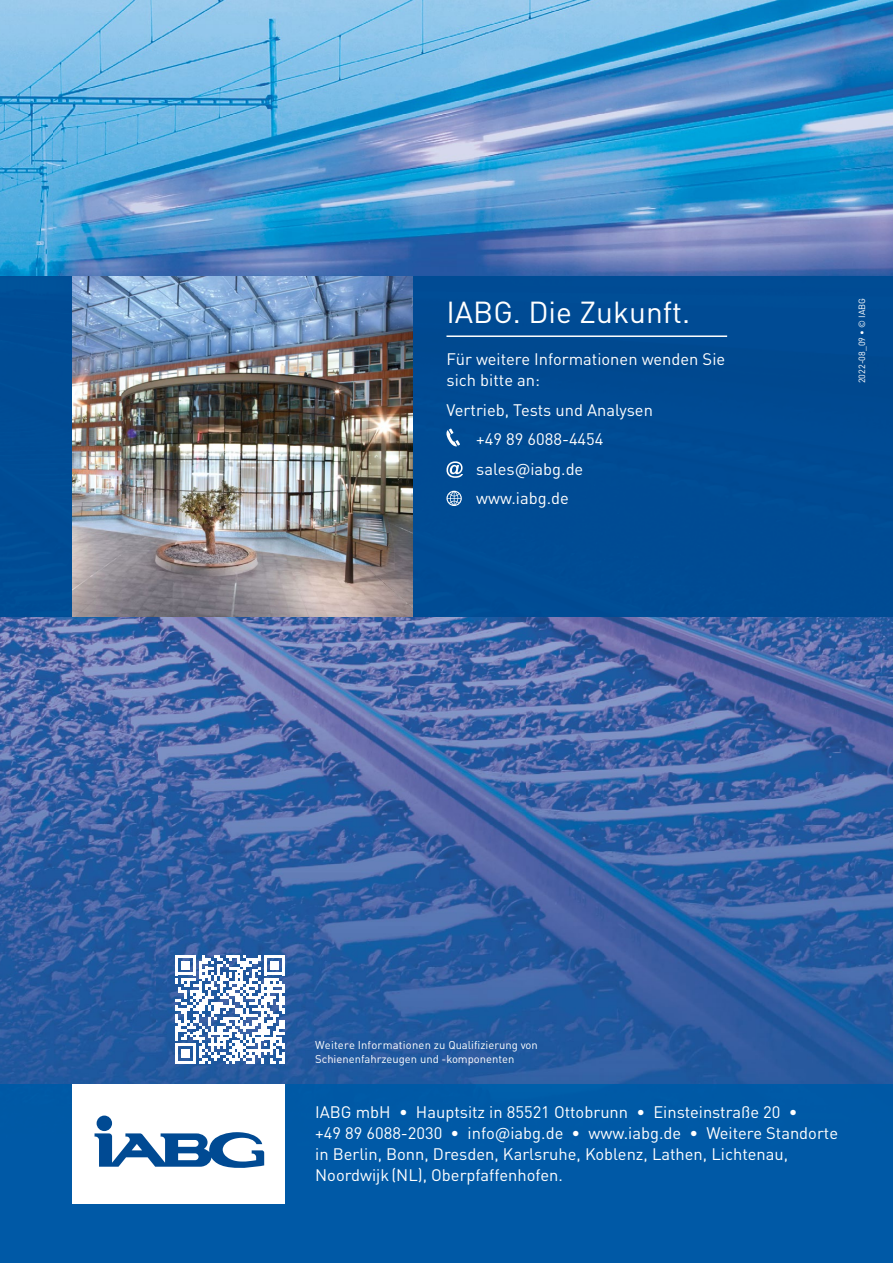
<style>
.page{position:relative;width:893px;height:1263px;background:#fff}
.page>*{position:absolute;margin:0;border:0;box-sizing:border-box;transform-origin:0 0}
.t1{font:30px "DINOT";color:#fff}
.t2{font:16.5px/21px "DINOT";color:#fff}
.t3{font:11.25px/13.5px "DINOT";color:#fff}
.t4{font:9px "DINOT";color:#fff}
</style>
<div class="page">
<img style="left:0;top:0;width:893px;height:1149px">
<div style="left:0;top:1149px;width:893px;height:114px;background:#0059a6"></div>
<img style="left:72px;top:276px;width:340px;height:341px">
<hr style="left:446px;top:335px;width:281px;height:2px;background:#fff">
<svg style="left:446px;top:428px;width:14px;height:18px"></svg>
<svg style="left:446px;top:461px;width:17px;height:17px"></svg>
<svg style="left:446px;top:491px;width:16px;height:15px"></svg>
<div style="left:72px;top:1084px;width:213px;height:119px;background:#fff"></div>
<div style="left:97px;top:1115px;width:15px;height:16px;background:#004a93;border-radius:50%"></div>
<svg style="left:94px;top:1132px;width:170px;height:36px"></svg>
<svg style="left:175px;top:955px;width:110px;height:109px"></svg>
<h1 class="t1" style="left:446px;top:293px;width:245px">IABG. Die Zukunft.</h1>
<p class="t2" style="left:446px;top:348px;width:280px">Für weitere Informationen wenden Sie sich bitte an:</p>
<p class="t2" style="left:476px;top:394px;width:178px;line-height:29.5px;text-indent:-30px">Vertrieb, Tests und Analysen +49 89 6088-4454 sales@iabg.de www.iabg.de</p>
<p class="t4" style="left:856px;top:383px;width:87px;rotate:-90deg">2022-08_09 • © IABG</p>
<p class="t3" style="left:315px;top:1038px;width:224px">Weitere Informationen zu Qualifizierung von<br>Schienenfahrzeugen und -komponenten</p>
<p class="t2" style="left:315px;top:1101px;width:524px">IABG mbH • Hauptsitz in 85521 Ottobrunn • Einsteinstraße 20 •<br>+49 89 6088-2030 • info@iabg.de • www.iabg.de • Weitere Standorte in Berlin, Bonn, Dresden, Karlsruhe, Koblenz, Lathen, Lichtenau, Noordwijk (NL), Oberpfaffenhofen.</p>
</div>
